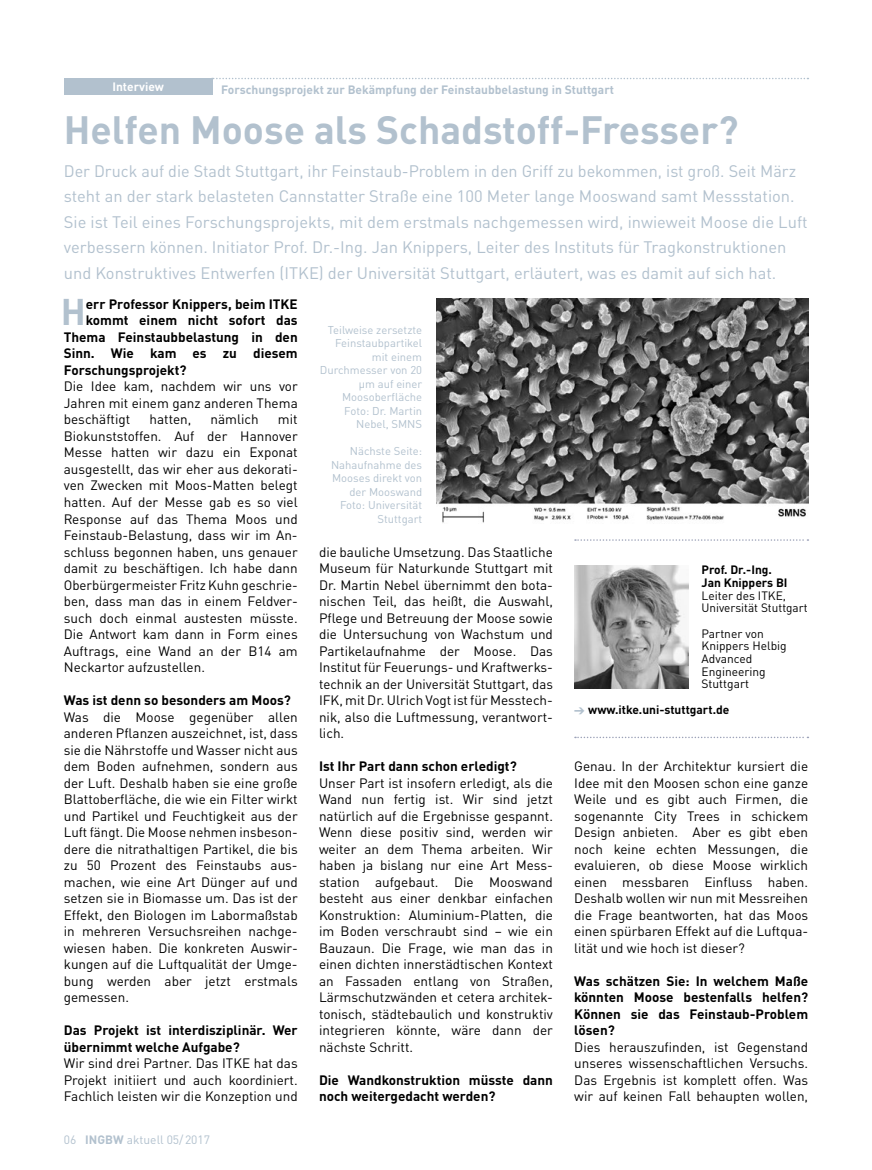
<style>
.page{position:relative;width:872px;height:1170px;background:#fff}
.page>*{position:absolute;margin:0;border:0;box-sizing:border-box;transform-origin:0 0}
.t1{font:700 39px "DINOT";color:#b2c1ce}
.t2{font:700 36.6px "DINOT";color:#b2c1ce}
.t3{font:16.5px/25.5px "DINOT";color:#b2c1ce}
.t4{font:13.5px/16.5px "DINOT";color:#000;text-align:justify}
.t5{font:700 13.5px/16.5px "DINOT";color:#000}
.t6{font:12px/12.6px "DINOT";color:#000}
.t7{font:700 12px "DINOT";color:#b2c1ce}
.t8{font:700 12px/12.6px "DINOT";color:#000}
.t9{font:12px "DINOT";color:#b2c1ce}
.t10{font:700 12px "DINOT";color:#fff}
.t11{font:11.25px/13.5px "DINOT";color:#b2c1ce;text-align:right}
.s1{color:#b2c1ce}
.s2{font-weight:700}
</style>
<div class="page">
<div style="left:64px;top:78px;width:149px;height:16px;background:#b2c1ce"></div>
<svg style="left:213px;top:78px;width:595px;height:1px"></svg>
<img style="left:436px;top:298px;width:372px;height:225px">
<img style="left:574px;top:565px;width:114px;height:123px">
<svg style="left:575px;top:736px;width:233px;height:2px"></svg>
<svg style="left:575px;top:539px;width:233px;height:1px"></svg>
<p class="t10" style="left:112px;top:78px;width:53px">Interview</p>
<h1 class="t1" style="left:64px;top:104px;width:676px">Helfen Moose als Schadstoff-Fresser?</h1>
<p class="t3" style="left:64px;top:158px;width:745px">Der Druck auf die Stadt Stuttgart, ihr Feinstaub-Problem in den Griff zu bekommen, ist groß. Seit März steht an der stark belasteten Cannstatter Straße eine 100 Meter lange Mooswand samt Messstation.<br>Sie ist Teil eines Forschungsprojekts, mit dem erstmals nachgemessen wird, inwieweit Moose die Luft verbessern können. Initiator Prof. Dr.-Ing. Jan Knippers, Leiter des Instituts für Tragkonstruktionen und Konstruktives Entwerfen (ITKE) der Universität Stuttgart, erläutert, was es damit auf sich hat.</p>
<h2 class="t2" style="left:61px;top:288px;width:27px">H</h2>
<p class="t5" style="left:86px;top:295px;width:213px">err Professor Knippers, beim ITKE</p>
<p class="t7" style="left:221px;top:82px;width:394px">Forschungsprojekt zur Bekämpfung der Feinstaubbelastung in Stuttgart</p>
<p class="t5" style="left:86px;top:312px;width:213px">kommt einem nicht sofort das</p>
<p class="t5" style="left:64px;top:328px;width:235px">Thema Feinstaubbelastung in den</p>
<p class="t5" style="left:64px;top:345px;width:235px">Sinn. Wie kam es zu diesem</p>
<p class="t5" style="left:64px;top:361px;width:124px">Forschungsprojekt?</p>
<p class="t4" style="left:64px;top:378px;width:235px">Die Idee kam, nachdem wir uns vor Jahren mit einem ganz anderen Thema beschäftigt</p>
<p class="t11" style="left:320px;top:322px;width:104px">Teilweise zersetzte<br>Feinstaubpartikel mit einem<br>Durchmesser von 20 µm auf einer<br>Moosoberfläche<br>Foto: Dr. Martin<br>Nebel, SMNS</p>
<p class="t11" style="left:331px;top:444px;width:93px">Nächste Seite:<br>Nahaufnahme des<br>Mooses direkt von der Mooswand<br>Foto: Universität<br>Stuttgart</p>
<p class="t4" style="left:64px;top:411px;width:235px;text-indent:214px">mit Biokunststoffen. Auf der Hannover Messe hatten wir dazu ein Exponat ausgestellt, das wir eher aus dekorati&shy;ven Zwecken mit Moos-Matten belegt hatten. Auf der Messe gab es so viel Response auf das Thema Moos und Feinstaub-Belastung, dass wir im An&shy;schluss begonnen haben, uns genauer damit zu beschäftigen. Ich habe dann Oberbürgermeister Fritz Kuhn geschrie&shy;ben, dass man das in einem Feldver&shy;such doch einmal austesten müsste.<br>Die Antwort kam dann in Form eines Auftrags, eine Wand an der B14 am Neckartor aufzustellen.</p>
<p class="t5" style="left:64px;top:691px;width:228px">Was ist denn so besonders am Moos?</p>
<p class="t4" style="left:64px;top:708px;width:235px">Was die Moose gegenüber allen anderen Pflanzen auszeichnet, ist, dass sie die Nährstoffe und Wasser nicht aus dem Boden aufnehmen, sondern aus der Luft. Deshalb haben sie eine große Blattoberfläche, die wie ein Filter wirkt und Partikel und Feuchtigkeit aus der Luft fängt. Die Moose nehmen insbeson&shy;dere die nitrathaltigen Partikel, die bis zu 50 Prozent des Feinstaubs aus&shy;machen, wie eine Art Dünger auf und setzen sie in Biomasse um. Das ist der Effekt, den Biologen im Labormaßstab in mehreren Versuchsreihen nachge&shy;wiesen haben. Die konkreten Auswir&shy;kungen auf die Luftqualität der Umge&shy;bung werden aber jetzt erstmals gemessen.</p>
<p class="t5" style="left:64px;top:1021px;width:235px">Das Projekt ist interdisziplinär. Wer übernimmt welche Aufgabe?</p>
<p class="t4" style="left:64px;top:1054px;width:235px">Wir sind drei Partner. Das ITKE hat das Projekt initiiert und auch koordiniert.<br>Fachlich leisten wir die Konzeption und</p>
<p class="t4" style="left:149px;top:411px;width:43px">hatten,</p>
<p class="t4" style="left:211px;top:411px;width:50px">nämlich</p>
<p class="t4" style="left:319px;top:543px;width:235px">die bauliche Umsetzung. Das Staatliche Museum für Naturkunde Stuttgart mit Dr. Martin Nebel übernimmt den bota&shy;nischen Teil, das heißt, die Auswahl, Pflege und Betreuung der Moose sowie die Untersuchung von Wachstum und Partikelaufnahme der Moose. Das Institut für Feuerungs- und Kraftwerks&shy;technik an der Universität Stuttgart, das IFK, mit Dr. Ulrich Vogt ist für Messtech&shy;nik, also die Luftmessung, verantwort&shy;lich.</p>
<p class="t5" style="left:319px;top:757px;width:199px">Ist Ihr Part dann schon erledigt?</p>
<p class="t4" style="left:319px;top:774px;width:235px">Unser Part ist insofern erledigt, als die Wand nun fertig ist. Wir sind jetzt natürlich auf die Ergebnisse gespannt.<br>Wenn diese positiv sind, werden wir weiter an dem Thema arbeiten. Wir haben ja bislang nur eine Art Mess&shy;station aufgebaut. Die Mooswand besteht aus einer denkbar einfachen Konstruktion: Aluminium-Platten, die im Boden verschraubt sind – wie ein Bauzaun. Die Frage, wie man das in einen dichten innerstädtischen Kontext an Fassaden entlang von Straßen, Lärmschutzwänden et cetera architek&shy;tonisch, städtebaulich und konstruktiv integrieren könnte, wäre dann der nächste Schritt.</p>
<p class="t5" style="left:319px;top:1071px;width:235px">Die Wandkonstruktion müsste dann noch weitergedacht werden?</p>
<p class="t8" style="left:701px;top:563px;width:88px">Prof. Dr.-Ing.<br>Jan Knippers BI</p>
<p class="t6" style="left:701px;top:589px;width:108px">Leiter des ITKE,<br>Universität Stuttgart</p>
<p class="t6" style="left:701px;top:627px;width:87px">Partner von<br>Knippers Helbig<br>Advanced<br>Engineering<br>Stuttgart</p>
<p class="t8" style="left:574px;top:703px;width:157px"><span class="s1">➔</span> www.itke.uni-stuttgart.de</p>
<p class="t4" style="left:574px;top:757px;width:235px">Genau. In der Architektur kursiert die Idee mit den Moosen schon eine ganze Weile und es gibt auch Firmen, die sogenannte City Trees in schickem Design anbieten. Aber es gibt eben noch keine echten Messungen, die evaluieren, ob diese Moose wirklich einen messbaren Einfluss haben.<br>Deshalb wollen wir nun mit Messreihen die Frage beantworten, hat das Moos einen spürbaren Effekt auf die Luftqua&shy;lität und wie hoch ist dieser?</p>
<p class="t5" style="left:574px;top:972px;width:235px;text-align:justify">Was schätzen Sie: In welchem Maße könnten Moose bestenfalls helfen?<br>Können sie das Feinstaub-Problem lösen?</p>
<p class="t4" style="left:574px;top:1038px;width:235px">Dies herauszufinden, ist Gegenstand unseres wissenschaftlichen Versuchs.<br>Das Ergebnis ist komplett offen. Was wir auf keinen Fall behaupten wollen,</p>
<p class="t9" style="left:64px;top:1131px;width:148px">06 <span class="s2">INGBW</span> aktuell 05/2017</p>
</div>
